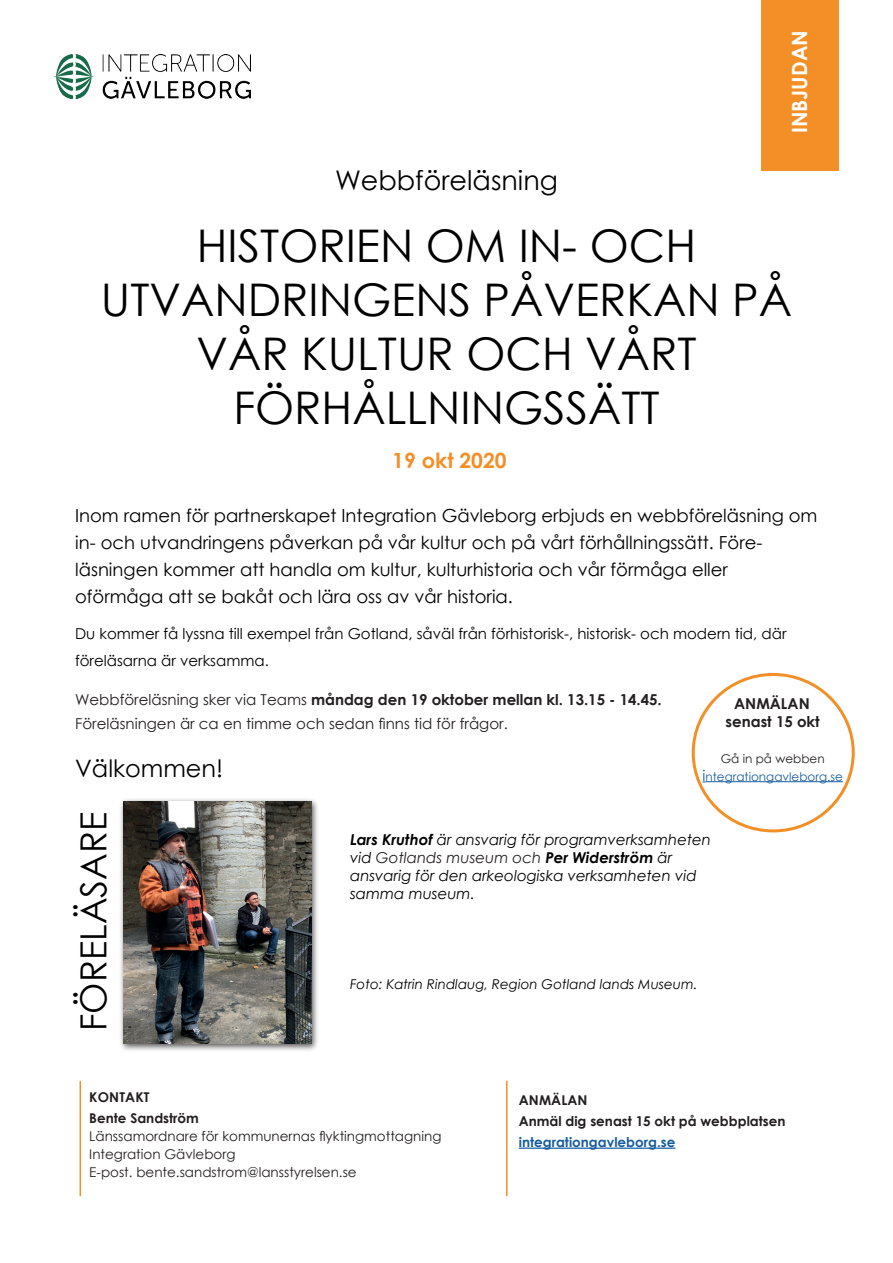
<style>
.page{position:relative;width:893px;height:1263px;background:#fff}
.page>*{position:absolute;margin:0;border:0;box-sizing:border-box;transform-origin:0 0}
.t1{font:45px/54px "Century Gothic";color:#000001;text-align:center}
.t2{font:36px "Century Gothic";color:#000001}
.t3{font:27px "Century Gothic";color:#000001}
.t4{font:24px "Century Gothic";color:#000001}
.t5{font:700 21px "Century Gothic";color:#f38f27}
.t6{font:700 21px "Century Gothic";color:#fff}
.t7{font:18px/27px "Century Gothic";color:#000001}
.t8{font:italic 15px/18px "Century Gothic";color:#000001}
.t9{font:15px/24px "Century Gothic";color:#231f20}
.t10{font:15px/27px "Century Gothic";color:#000001}
.t11{font:700 15px/18px "Century Gothic";color:#231f20;text-align:center}
.t12{font:13.5px/18px "Century Gothic";color:#231f20}
.t13{font:700 13.5px/21px "Century Gothic";color:#231f20}
.t14{font:italic 13.5px "Century Gothic";color:#000001}
.t15{font:700 13.5px "Century Gothic";color:#175d9e}
.t16{font:12px/18px "Century Gothic";color:#175d9e;text-align:center}
.s1{font-weight:700}
.s2{color:#231f20}
.s3{font-size:15px}
</style>
<div class="page">
<img style="left:54px;top:54px;width:197px;height:44px">
<div style="left:761px;top:0;width:78px;height:171px;background:#f48f27"></div>
<hr style="left:80px;top:1081px;width:1px;height:115px;background:#f38f27">
<hr style="left:519px;top:1147px;width:156px;height:2px;background:#175d9e">
<hr style="left:506px;top:1081px;width:1px;height:115px;background:#f38f27">
<hr style="left:705px;top:781px;width:138px;height:1px;background:#175d9e">
<div style="left:692px;top:673px;width:163px;height:159px;border:3px solid #f38f27;border-radius:50%"></div>
<div style="left:119px;top:798px;width:201px;height:254px;background:#231f20;opacity:.75"></div>
<img style="left:123px;top:801px;width:189px;height:242px">
<p class="t6" style="left:784px;top:133px;width:104px;rotate:-90deg">INBJUDAN</p>
<h3 class="t3" style="left:335px;top:162px;width:224px">Webbföreläsning</h3>
<h1 class="t1" style="left:101px;top:218px;width:693px">HISTORIEN OM IN- OCH<br>UTVANDRINGENS PÅVERKAN PÅ<br>VÅR KULTUR OCH VÅRT<br>FÖRHÅLLNINGSSÄTT</h1>
<p class="t5" style="left:392px;top:444px;width:116px">19 okt 2020</p>
<p class="t7" style="left:75px;top:501px;width:744px">Inom ramen för partnerskapet Integration Gävleborg erbjuds en webbföreläsning om in- och utvandringens påverkan på vår kultur och på vårt förhållningssätt. Före&shy;läsningen kommer att handla om kultur, kulturhistoria och vår förmåga eller oförmåga att se bakåt och lära oss av vår historia.</p>
<p class="t10" style="left:75px;top:619px;width:713px">Du kommer få lyssna till exempel från Gotland, såväl från förhistorisk-, historisk- och modern tid, där föreläsarna är verksamma.</p>
<p class="t9" style="left:75px;top:687px;width:588px">Webbföreläsning sker via Teams <span class="s1">måndag den 19 oktober mellan kl. 13.15 - 14.45.<br></span>Föreläsningen är ca en timme och sedan finns tid för frågor.</p>
<h3 class="t4" style="left:75px;top:752px;width:150px">Välkommen!</h3>
<p class="t11" style="left:726px;top:693px;width:96px">ANMÄLAN senast 15 okt</p>
<p class="t16" style="left:702px;top:749px;width:142px"><span class="s2">Gå in på webben </span><span class="s3">i</span>ntegrationgavleborg.se</p>
<h2 class="t2" style="left:68px;top:1031px;width:220px;rotate:-90deg">FÖRELÄSARE</h2>
<p class="t8" style="left:350px;top:831px;width:362px"><span class="s1">Lars Kruthof</span> är ansvarig för programverksamheten vid <span class="s2">Gotlands museum och</span> <span class="s1">Per Widerström</span> är ansvarig för den arkeologiska verksamheten vid samma museum.</p>
<p class="t14" style="left:350px;top:975px;width:349px">Foto: Katrin Rindlaug, Region Gotland lands Museum.</p>
<p class="t13" style="left:89px;top:1086px;width:111px">KONTAKT<br>Bente Sandström</p>
<p class="t12" style="left:89px;top:1127px;width:354px">Länssamordnare för kommunernas flyktingmottagning<br>Integration Gävleborg<br>E-post. bente.sandstrom@lansstyrelsen.se</p>
<p class="t13" style="left:519px;top:1089px;width:268px">ANMÄLAN<br>Anmäl dig senast 15 okt på webbplatsen</p>
<p class="t15" style="left:519px;top:1132px;width:158px">integrationgavleborg.se</p>
</div>
